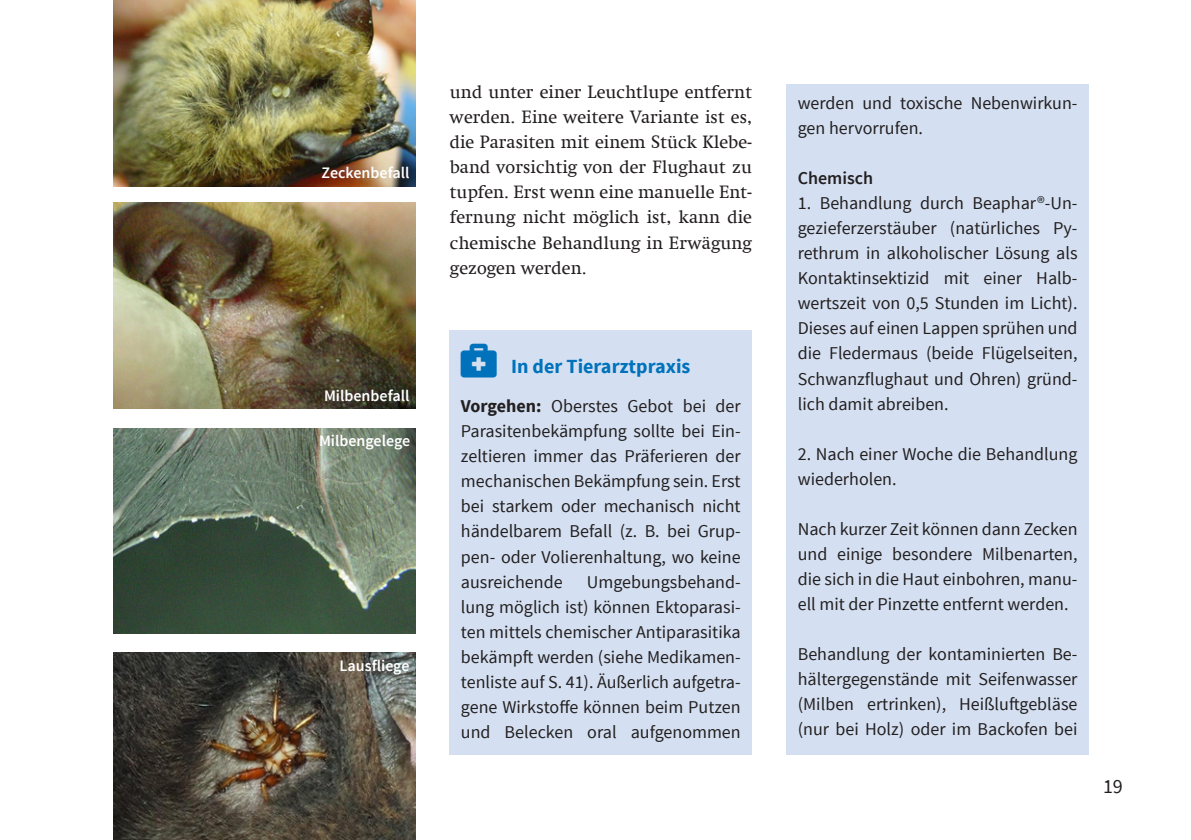
<style>
.page{position:relative;width:1191px;height:840px;background:#fff}
.page>*{position:absolute;margin:0;border:0;box-sizing:border-box;transform-origin:0 0}
.t1{font:700 20px "Source Sans Pro";color:#0072bc}
.t2{font:20px "Source Sans Pro";color:#231f20}
.t3{font:18px/25px "Source Sans Pro";color:#231f20;text-align:justify}
.t4{font:18px/25px "Swift Com";color:#231f20;text-align:justify}
.t5{font:600 18px "Source Sans Pro";color:#231f20}
.t6{font:600 16px "Source Sans Pro";color:#fff}
.s1{font-weight:700}
</style>
<div class="page">
<img style="left:113px;top:0;width:303px;height:186px">
<img style="left:113px;top:203px;width:303px;height:205px">
<img style="left:113px;top:428px;width:303px;height:205px">
<img style="left:113px;top:652px;width:303px;height:187px">
<div style="left:449px;top:330px;width:303px;height:424px;background:#d4e0f1"></div>
<div style="left:786px;top:84px;width:302px;height:670px;background:#d4e0f1"></div>
<p class="t6" style="left:322px;top:162px;width:89px">Zeckenbefall</p>
<p class="t6" style="left:324px;top:386px;width:87px">Milbenbefall</p>
<p class="t6" style="left:319px;top:431px;width:93px">Milbengelege</p>
<p class="t6" style="left:339px;top:655px;width:71px">Lausfliege</p>
<p class="t4" style="left:450px;top:80px;width:304px">und unter einer Leuchtlupe entfernt werden. Eine weitere Variante ist es, die Parasiten mit einem Stück Klebe&shy;band vorsichtig von der Flughaut zu tupfen. Erst wenn eine manuelle Ent&shy;fernung nicht möglich ist, kann die chemische Behandlung in Erwägung gezogen werden.</p>
<p class="t1" style="left:461px;top:353px;width:231px">▲● In der Tierarztpraxis</p>
<p class="t3" style="left:461px;top:394px;width:281px"><span class="s1">Vorgehen:</span> Oberstes Gebot bei der Parasitenbekämpfung sollte bei Ein&shy;zeltieren immer das Präferieren der mechanischen Bekämpfung sein. Erst bei starkem oder mechanisch nicht händelbarem Befall (z. B. bei Grup&shy;pen- oder Volierenhaltung, wo keine ausreichende</p>
<p class="t3" style="left:461px;top:569px;width:281px;text-indent:126px">Umgebungsbehand&shy;lung möglich ist) können Ektoparasi&shy;ten mittels chemischer Antiparasitika bekämpft werden (siehe Medikamen&shy;tenliste auf S. 41). Äußerlich aufgetra&shy;gene Wirkstoffe können beim Putzen und Belecken oral aufgenommen</p>
<p class="t3" style="left:797px;top:91px;width:281px">werden und toxische Nebenwirkun&shy;gen hervorrufen.</p>
<p class="t5" style="left:797px;top:167px;width:77px">Chemisch</p>
<p class="t3" style="left:797px;top:191px;width:281px">1. Behandlung durch Beaphar®-Un&shy;gezieferzerstäuber (natürliches Py&shy;rethrum in alkoholischer Lösung als Kontaktinsektizid mit einer Halb&shy;wertszeit von 0,5 Stunden im Licht).<br>Dieses auf einen Lappen sprühen und die Fledermaus (beide Flügelseiten, Schwanzflughaut und Ohren) gründ&shy;lich damit abreiben.</p>
<p class="t3" style="left:797px;top:441px;width:281px">2. Nach einer Woche die Behandlung wiederholen.</p>
<p class="t3" style="left:797px;top:516px;width:281px">Nach kurzer Zeit können dann Zecken und einige besondere Milbenarten, die sich in die Haut einbohren, manu&shy;ell mit der Pinzette entfernt werden.</p>
<p class="t3" style="left:797px;top:641px;width:281px">Behandlung der kontaminierten Be&shy;hältergegenstände mit Seifenwasser (Milben ertrinken), Heißluftgebläse (nur bei Holz) oder im Backofen bei</p>
<p class="t2" style="left:1103px;top:773px;width:21px">19</p>
</div>
